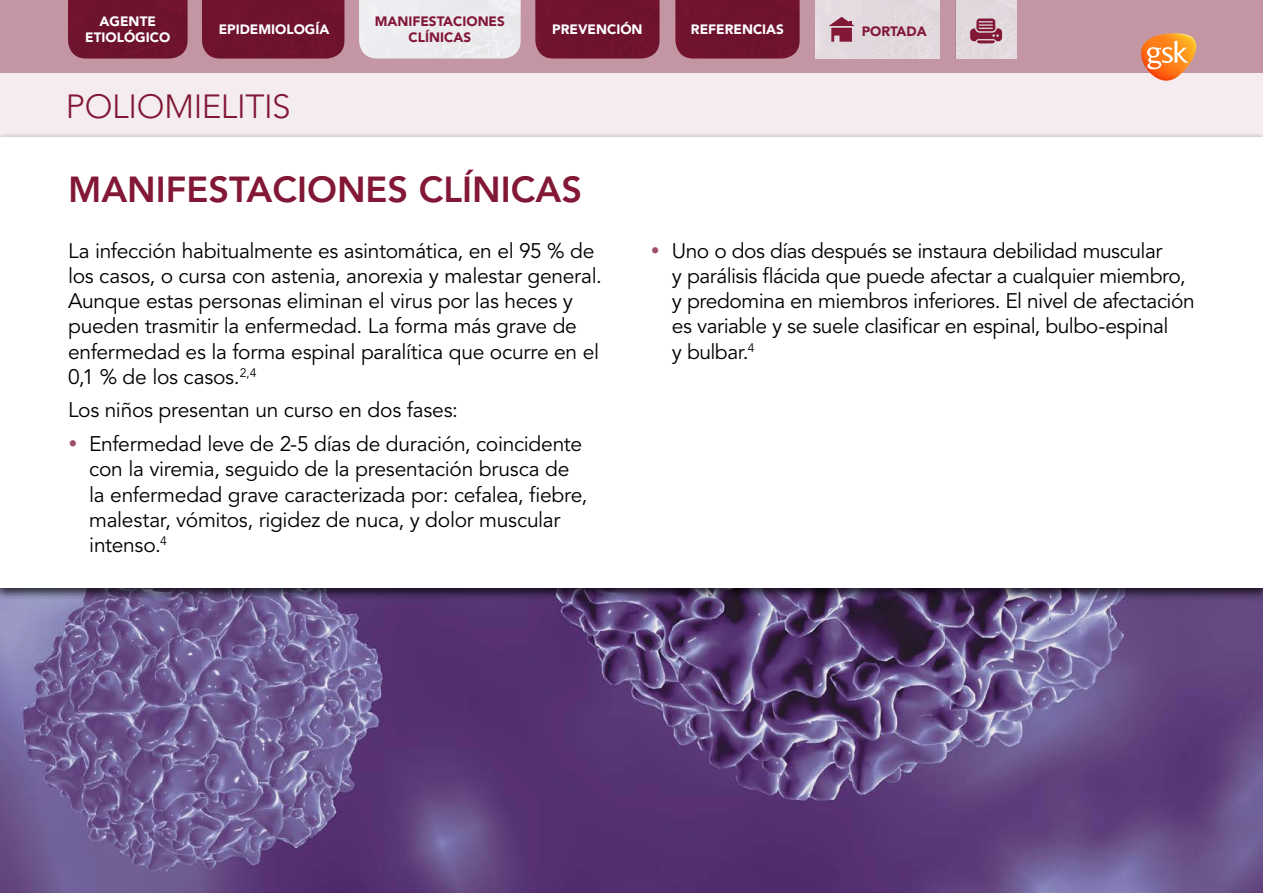
<style>
.page{position:relative;width:1263px;height:893px;background:#f4ecee}
.page>*{position:absolute;margin:0;border:0;box-sizing:border-box;transform-origin:0 0}
.t1{font:800 36px "Avenir LT Std";color:#821736}
.t2{font:300 33.3px "Avenir LT Std";letter-spacing:-.01em;color:#821736}
.t3{font:21px/25.2px "Avenir LT Std";letter-spacing:-.015em;color:#000}
.t4{font:900 13.5px/15.8px "Avenir LT Std";color:#fff}
.t5{font:900 13.5px/15.8px "Avenir LT Std";color:#821736}
.s1{color:#9e4f66}
</style>
<div class="page">
<img style="left:0;top:601px;width:1263px;height:291px">
<div style="left:0;top:0;width:1263px;height:72px;background:#c496a3"></div>
<svg style="left:1141px;top:33px;width:56px;height:48px"></svg>
<div style="left:816px;top:0;width:124px;height:59px;background:#e2d9df"></div>
<div style="left:956px;top:0;width:60px;height:59px;background:#e1d9de"></div>
<div style="left:675px;top:0;width:124px;height:59px;background:#6f132f"></div>
<div style="left:535px;top:0;width:124px;height:59px;background:#6f132f"></div>
<div style="left:202px;top:0;width:142px;height:59px;background:#6e132f"></div>
<div style="left:68px;top:0;width:120px;height:59px;background:#6e132f"></div>
<svg style="left:829px;top:17px;width:26px;height:25px"></svg>
<svg style="left:970px;top:19px;width:32px;height:24px"></svg>
<div style="left:359px;top:0;width:162px;height:59px;background:#ecebef"></div>
<div style="left:0;top:133px;width:1263px;height:468px;background:#000;opacity:.75"></div>
<div style="left:0;top:137px;width:1263px;height:451px;background:#fff"></div>
<p class="t4" style="left:85px;top:14px;width:70px;text-indent:14px">AGENTE<br>ETIOLÓ</p>
<p class="t4" style="left:135px;top:30px;width:20px">GICO</p>
<p class="t5" style="left:375px;top:14px;width:22px">MANIFES</p>
<p class="t5" style="left:409px;top:14px;width:45px;text-indent:28px">TACIONES<br>CLÍNICAS</p>
<p class="t4" style="left:219px;top:22px;width:18px">EPIDEMIOLO</p>
<p class="t4" style="left:305px;top:22px;width:26px">GÍA</p>
<p class="t4" style="left:552px;top:22px;width:19px">PREVENCIÓN</p>
<p class="t4" style="left:691px;top:22px;width:95px">REFERENCIAS</p>
<p class="t5" style="left:862px;top:24px;width:46px">PORTADA</p>
<p class="t2" style="left:66px;top:87px;width:226px">POLIOMIELITIS</p>
<p class="t1" style="left:68px;top:168px;width:515px">MANIFESTACIONES CLÍNICAS</p>
<p class="t3" style="left:68px;top:238px;width:535px">La infección habitualmente es asintomática, en el 95 % de los casos, o cursa con astenia, anorexia y malestar general.<br>Aunque estas personas eliminan el virus por las heces y pueden trasmitir la enfermedad. La forma más grave de enfermedad es la forma espinal paralítica que ocurre en el 0,1 % de los casos.<sup>2,4</sup></p>
<p class="t3" style="left:68px;top:398px;width:391px">Los niños presentan un curso en dos fases:</p>
<p class="t3" style="left:89px;top:432px;width:499px;text-indent:-21px"><span class="s1">•</span> Enfermedad leve de 2-5 días de duración, coincidente con la viremia, seguido de la presentación brusca de la enfermedad grave caracterizada por: cefalea, fiebre, malestar, vómitos, rigidez de nuca, y dolor muscular intenso.<sup>4</sup></p>
<p class="t3" style="left:672px;top:238px;width:524px;text-indent:-21px"><span class="s1">•</span> Uno o dos días después se instaura debilidad muscular<br>y parálisis flácida que puede afectar a cualquier miembro, y predomina en miembros inferiores. El nivel de afectación es variable y se suele clasificar en espinal, bulbo-espinal<br>y bulbar.<sup>4</sup></p>
</div>
